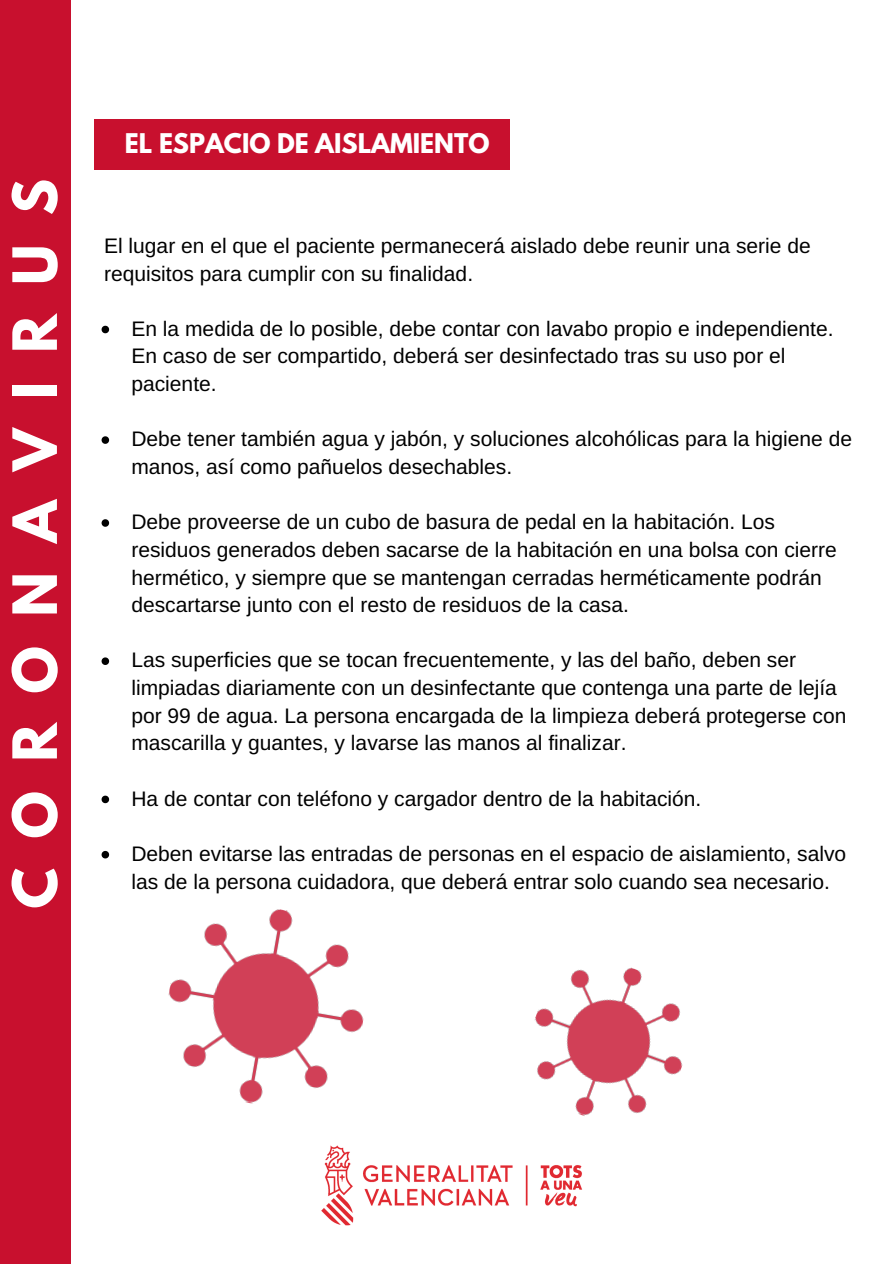
<style>
.page{position:relative;width:894px;height:1264px;background:#fff}
.page>*{position:absolute;margin:0;border:0;box-sizing:border-box;transform-origin:0 0}
.t1{font:700 54px "League Spartan";letter-spacing:.545em;color:#fff}
.t2{font:700 24px "League Spartan";color:#fff}
.t3{font:21px/27.6px "Arimo";color:#000}
</style>
<div class="page">
<div style="left:0;top:0;width:71px;height:1263px;background:#c8102e"></div>
<div style="left:95px;top:119px;width:415px;height:51px;background:#c8102e"></div>
<svg style="left:101px;top:326px;width:8px;height:7px"></svg>
<svg style="left:101px;top:436px;width:8px;height:8px"></svg>
<svg style="left:101px;top:519px;width:8px;height:8px"></svg>
<svg style="left:101px;top:657px;width:8px;height:8px"></svg>
<svg style="left:101px;top:795px;width:8px;height:8px"></svg>
<svg style="left:101px;top:851px;width:8px;height:7px"></svg>
<img style="left:168px;top:909px;width:196px;height:195px">
<img style="left:321px;top:1145px;width:262px;height:81px">
<img style="left:534px;top:967px;width:149px;height:149px">
<h1 class="t1" style="left:8px;top:908px;width:731px;rotate:-90deg">CORONAVIRUS</h1>
<p class="t2" style="left:125px;top:132px;width:366px">EL ESPACIO DE AISLAMIENTO</p>
<p class="t3" style="left:104px;top:232px;width:708px">El lugar en el que el paciente permanecerá aislado debe reunir una serie de requisitos para cumplir con su finalidad.</p>
<p class="t3" style="left:131px;top:315px;width:703px">En la medida de lo posible, debe contar con lavabo propio e independiente.<br>En caso de ser compartido, deberá ser desinfectado tras su uso por el paciente.</p>
<p class="t3" style="left:131px;top:425px;width:722px">Debe tener también agua y jabón, y soluciones alcohólicas para la higiene de manos, así como pañuelos desechables.</p>
<p class="t3" style="left:131px;top:508px;width:706px">Debe proveerse de un cubo de basura de pedal en la habitación. Los residuos generados deben sacarse de la habitación en una bolsa con cierre hermético, y siempre que se mantengan cerradas herméticamente podrán descartarse junto con el resto de residuos de la casa.</p>
<p class="t3" style="left:131px;top:646px;width:716px">Las superficies que se tocan frecuentemente, y las del baño, deben ser limpiadas diariamente con un desinfectante que contenga una parte de lejía por 99 de agua. La persona encargada de la limpieza deberá protegerse con mascarilla y guantes, y lavarse las manos al finalizar.</p>
<p class="t3" style="left:131px;top:784px;width:571px">Ha de contar con teléfono y cargador dentro de la habitación.</p>
<p class="t3" style="left:131px;top:839px;width:716px">Deben evitarse las entradas de personas en el espacio de aislamiento, salvo las de la persona cuidadora, que deberá entrar solo cuando sea necesario.</p>
</div>
